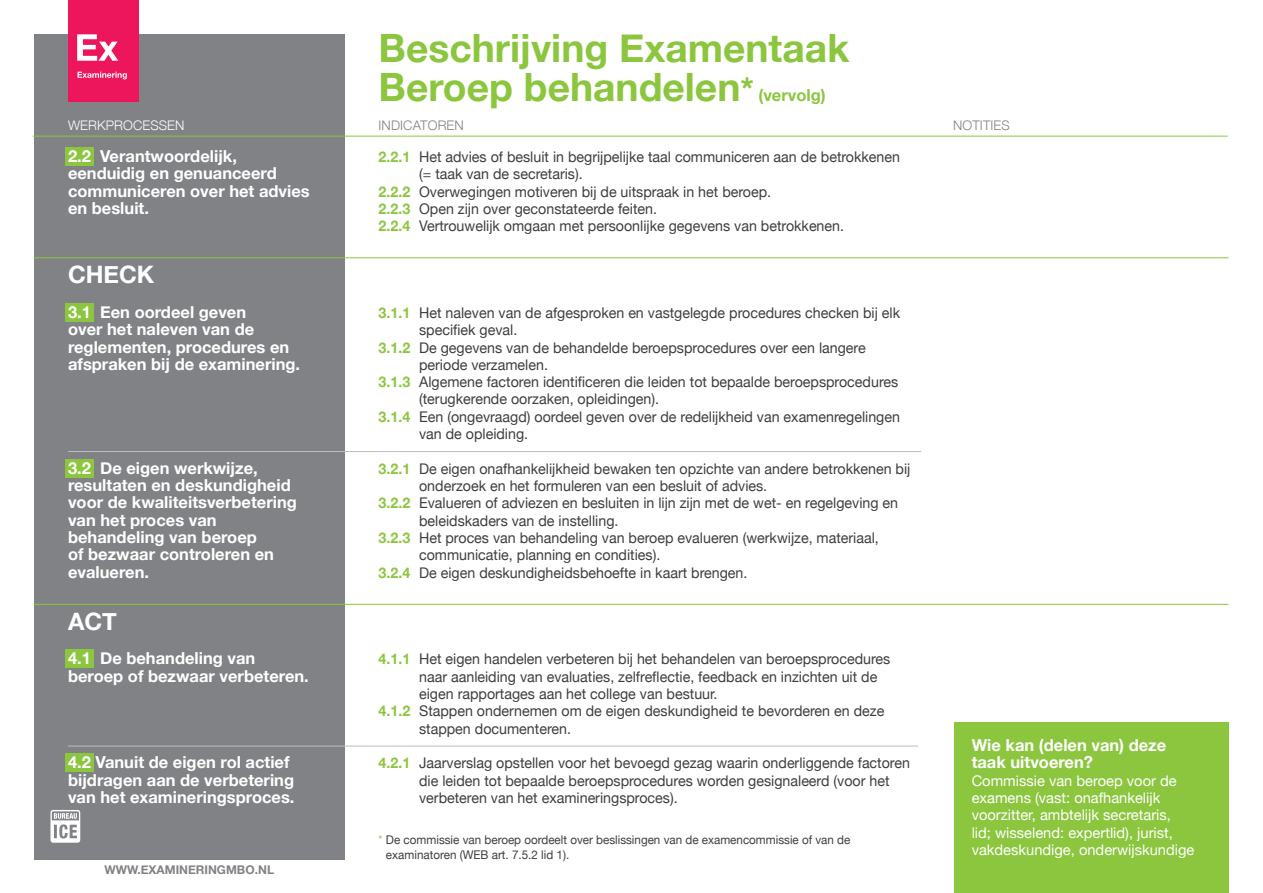
<style>
.page{position:relative;width:1263px;height:893px;background:#fff}
.page>*{position:absolute;margin:0;border:0;box-sizing:border-box;transform-origin:0 0}
.t1{font:700 39px/39px "Helvetica Neue";color:#8bc63e}
.t2{font:700 24px "Helvetica Neue";color:#fff}
.t3{font:700 16.5px/17.4px "Helvetica Neue";color:#fff}
.t4{font:14.7px/17.4px "Helvetica Neue";color:#3e3e3f}
.t5{font:14.7px/17.2px "Helvetica Neue";color:#fff}
.t6{font:300 13.2px "Helvetica Neue";letter-spacing:.01em;color:#808285}
.t7{font:300 13.2px "Helvetica Neue";letter-spacing:.01em;color:#fff}
.t8{font:12px/15px "Helvetica Neue";color:#3e3e3f}
.t9{font:700 12px "Helvetica Neue";color:#808285}
.s1{font-size:33px}
.s2{font-size:16.5px}
.s3{font-weight:700;color:#8bc63e}
.s4{color:#8bc63e}
</style>
<div class="page">
<div style="left:34px;top:34px;width:310px;height:825px;background:#808285"></div>
<div style="left:68px;top:1px;width:70px;height:100px;background:#ed165c"></div>
<svg style="left:77px;top:34px;width:41px;height:27px"></svg>
<svg style="left:78px;top:72px;width:49px;height:7px"></svg>
<hr style="left:33px;top:136px;width:1195px;height:1px;background:#8bc63e">
<svg style="left:50px;top:810px;width:30px;height:33px"></svg>
<hr style="left:68px;top:746px;width:853px;height:1px;background:#bcbdc0">
<div style="left:65px;top:754px;width:29px;height:18px;background:#8bc63e"></div>
<hr style="left:34px;top:604px;width:1194px;height:1px;background:#8bc63e">
<div style="left:65px;top:147px;width:29px;height:18px;background:#8bc63e"></div>
<div style="left:65px;top:650px;width:29px;height:18px;background:#8bc63e"></div>
<hr style="left:68px;top:451px;width:853px;height:1px;background:#bcbdc0">
<div style="left:65px;top:459px;width:29px;height:18px;background:#8bc63e"></div>
<div style="left:955px;top:722px;width:274px;height:171px;background:#8bc63e"></div>
<hr style="left:34px;top:257px;width:1194px;height:1px;background:#8bc63e">
<div style="left:65px;top:303px;width:29px;height:18px;background:#8bc63e"></div>
<h1 class="t1" style="left:379px;top:30px;width:472px">Beschrijving Examentaak<br>Beroep behandelen<span class="s1">*</span> <span class="s2">(vervolg)</span></h1>
<p class="t7" style="left:68px;top:115px;width:118px">WERKPROCESSEN</p>
<p class="t6" style="left:379px;top:115px;width:87px">INDICATOREN</p>
<p class="t6" style="left:953px;top:115px;width:58px">NOTITIES</p>
<p class="t4" style="left:379px;top:149px;width:523px"><span class="s3">2.2.1</span> Het advies of besluit in begrijpelijke taal communiceren aan de betrokkenen</p>
<p class="t4" style="left:419px;top:166px;width:165px">(= taak van de secretaris).</p>
<p class="t4" style="left:379px;top:183px;width:394px"><span class="s3">2.2.2</span> Overwegingen motiveren bij de uitspraak in het beroep.</p>
<p class="t4" style="left:379px;top:201px;width:280px"><span class="s3">2.2.3</span> Open zijn over geconstateerde feiten.</p>
<p class="t4" style="left:379px;top:218px;width:467px"><span class="s3">2.2.4</span> Vertrouwelijk omgaan met persoonlijke gegevens van betrokkenen.</p>
<p class="t3" style="left:68px;top:148px;width:243px">2.2 Verantwoordelijk, eenduidig en genuanceerd communiceren over het advies en besluit.</p>
<h2 class="t2" style="left:68px;top:256px;width:88px">CHECK</h2>
<p class="t3" style="left:68px;top:304px;width:234px">3.1 Een oordeel geven<br>over het naleven van de reglementen, procedures en afspraken bij de examinering.</p>
<p class="t3" style="left:68px;top:460px;width:230px">3.2 De eigen werkwijze, resultaten en deskundigheid voor de kwaliteitsverbetering van het proces van behandeling van beroep<br>of bezwaar controleren en evalueren.</p>
<h2 class="t2" style="left:68px;top:602px;width:50px">ACT</h2>
<p class="t3" style="left:68px;top:650px;width:242px">4.1 De behandeling van beroep of bezwaar verbeteren.</p>
<p class="t3" style="left:68px;top:754px;width:228px">4.2 Vanuit de eigen rol actief bijdragen aan de verbetering van het examineringsproces.</p>
<p class="t9" style="left:104px;top:860px;width:171px">WWW.EXAMINERINGMBO.NL</p>
<p class="t4" style="left:379px;top:305px;width:523px"><span class="s3">3.1.1</span> Het naleven van de afgesproken en vastgelegde procedures checken bij elk</p>
<p class="t4" style="left:419px;top:322px;width:100px">specifiek geval.</p>
<p class="t4" style="left:379px;top:339px;width:489px"><span class="s3">3.1.2</span> De gegevens van de behandelde beroepsprocedures over een langere</p>
<p class="t4" style="left:419px;top:357px;width:130px">periode verzamelen.</p>
<p class="t4" style="left:379px;top:374px;width:521px"><span class="s3">3.1.3</span> Algemene factoren identificeren die leiden tot bepaalde beroepsprocedures</p>
<p class="t4" style="left:419px;top:391px;width:242px">(terugkerende oorzaken, opleidingen).</p>
<p class="t4" style="left:379px;top:409px;width:523px"><span class="s3">3.1.4</span> Een (ongevraagd) oordeel geven over de redelijkheid van examenregelingen</p>
<p class="t4" style="left:419px;top:426px;width:111px">van de opleiding.</p>
<p class="t4" style="left:379px;top:461px;width:533px"><span class="s3">3.2.1</span> De eigen onafhankelijkheid bewaken ten opzichte van andere betrokkenen bij</p>
<p class="t4" style="left:419px;top:478px;width:350px">onderzoek en het formuleren van een besluit of advies.</p>
<p class="t4" style="left:379px;top:495px;width:521px"><span class="s3">3.2.2</span> Evalueren of adviezen en besluiten in lijn zijn met de wet- en regelgeving en</p>
<p class="t4" style="left:419px;top:513px;width:201px">beleidskaders van de instelling.</p>
<p class="t4" style="left:379px;top:530px;width:502px"><span class="s3">3.2.3</span> Het proces van behandeling van beroep evalueren (werkwijze, materiaal,</p>
<p class="t4" style="left:419px;top:547px;width:243px">communicatie, planning en condities).</p>
<p class="t4" style="left:379px;top:565px;width:370px"><span class="s3">3.2.4</span> De eigen deskundigheidsbehoefte in kaart brengen.</p>
<p class="t4" style="left:379px;top:651px;width:513px"><span class="s3">4.1.1</span> Het eigen handelen verbeteren bij het behandelen van beroepsprocedures</p>
<p class="t4" style="left:419px;top:669px;width:460px">naar aanleiding van evaluaties, zelfreflectie, feedback en inzichten uit de</p>
<p class="t4" style="left:419px;top:686px;width:300px">eigen rapportages aan het college van bestuur.</p>
<p class="t4" style="left:379px;top:703px;width:507px"><span class="s3">4.1.2</span> Stappen ondernemen om de eigen deskundigheid te bevorderen en deze</p>
<p class="t4" style="left:419px;top:721px;width:153px">stappen documenteren.</p>
<p class="t4" style="left:419px;top:755px;width:492px;text-indent:-40px"><span class="s3">4.2.1</span> Jaarverslag opstellen voor het bevoegd gezag waarin onderliggende factoren die leiden tot bepaalde beroepsprocedures worden gesignaleerd (voor het verbeteren van het examineringsproces).</p>
<p class="t8" style="left:386px;top:833px;width:466px;text-indent:-7px"><span class="s4">*</span> De commissie van beroep oordeelt over beslissingen van de examencommissie of van de examinatoren (WEB art. 7.5.2 lid 1).</p>
<p class="t3" style="left:972px;top:737px;width:196px">Wie kan (delen van) deze taak uitvoeren?</p>
<p class="t5" style="left:972px;top:773px;width:224px">Commissie van beroep voor de examens (vast: onafhankelijk voorzitter, ambtelijk secretaris,<br>lid; wisselend: expertlid), jurist, vakdeskundige, onderwijskundige</p>
</div>
